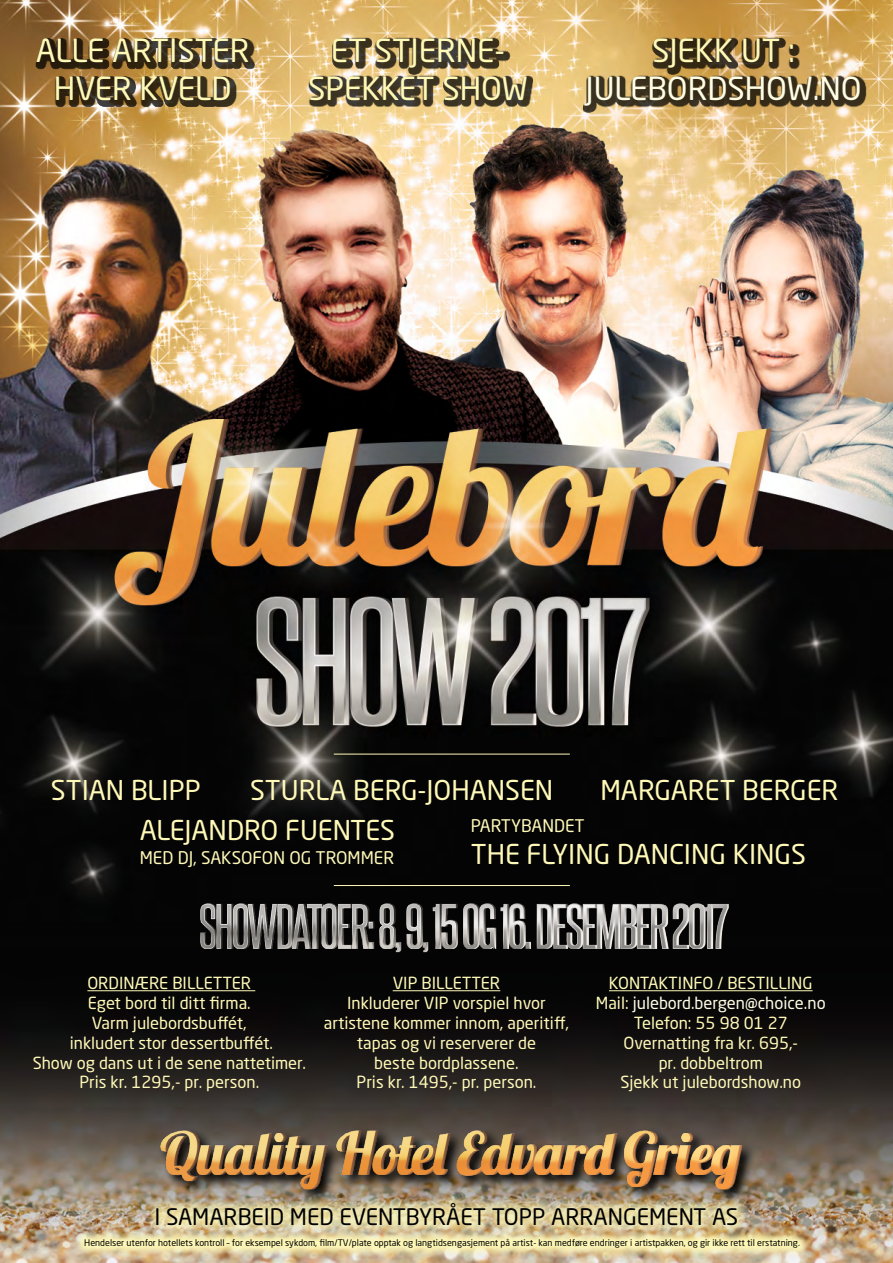
<style>
.page{position:relative;width:893px;height:1263px;background:#fff}
.page>*{position:absolute;margin:0;border:0;box-sizing:border-box;transform-origin:0 0}
.t1{font:31.5px/37.8px "Neo Sans Std";color:#fff9b8;text-align:center}
.t2{font:31.5px "Neo Sans Std";color:#fffde4}
.t3{font:27px "Neo Sans Std";color:#fff9b8}
.t4{font:22.5px "Neo Sans Std";color:#000}
.t5{font:17.25px "Neo Sans Std";color:#fff9b8}
.t6{font:16.5px/19.8px "Neo Sans Std";color:#fff9b8;text-align:center}
.t7{font:9px "Neo Sans Std";color:#000}
.s1{color:#fffde4}
</style>
<div class="page">
<img style="left:0;top:0;width:893px;height:1263px">
<svg style="left:73px;top:1227px;width:738px;height:32px;background:#e7d9a7"></svg>
<hr style="left:393px;top:990px;width:107px;height:1px;background:#fff9b8">
<hr style="left:609px;top:990px;width:204px;height:1px;background:#fff9b8">
<hr style="left:87px;top:990px;width:168px;height:1px;background:#fff9b8">
<hr style="left:334px;top:885px;width:236px;height:1px;background:#fff9b8">
<hr style="left:334px;top:754px;width:236px;height:1px;background:#fff9b8">
<div style="left:145px;top:1191px;width:603px;height:45px;background:#fff9b8;opacity:.75"></div>
<div style="left:309px;top:37px;width:224px;height:70px;background:#000;opacity:.75"></div>
<div style="left:583px;top:37px;width:283px;height:75px;background:#000;opacity:.75"></div>
<div style="left:35px;top:37px;width:220px;height:70px;background:#000;opacity:.75"></div>
<img style="left:147px;top:1126px;width:604px;height:83px">
<img style="left:154px;top:886px;width:613px;height:81px">
<h1 class="t1" style="left:36px;top:31px;width:215px">ALLE ARTISTER<br>HVER KVELD</h1>
<h1 class="t1" style="left:308px;top:31px;width:221px">ET STJERNE-<br>SPEKKET SHOW</h1>
<h1 class="t1" style="left:652px;top:31px;width:144px">SJEKK UT :</h1>
<h1 class="t2" style="left:586px;top:69px;width:278px">JULEBORDSHOW.NO</h1>
<h2 class="t3" style="left:51px;top:773px;width:151px">STIAN BLIPP</h2>
<h2 class="t3" style="left:250px;top:773px;width:305px">STURLA BERG-JOHANSEN</h2>
<h2 class="t3" style="left:471px;top:837px;width:337px">THE FLYING DANCING KINGS</h2>
<h2 class="t3" style="left:600px;top:773px;width:240px">MARGARET BERGER</h2>
<p class="t5" style="left:471px;top:815px;width:116px">PARTYBANDET</p>
<h2 class="t3" style="left:140px;top:813px;width:257px">ALEJANDRO FUENTES</h2>
<p class="t5" style="left:140px;top:847px;width:256px">MED DJ, SAKSOFON OG TROMMER</p>
<p class="t6" style="left:33px;top:973px;width:275px">ORDINÆRE BILLETTER<br>Eget bord til ditt firma.<br>Varm julebordsbuffét,<br>inkludert stor dessertbuffét.<br>Show og dans ut i de sene nattetimer.<br>Pris kr. 1295,- pr. person.</p>
<p class="t6" style="left:324px;top:973px;width:247px">VIP BILLETTER<br>Inkluderer VIP vorspiel hvor artistene kommer innom, aperitiff, tapas og vi reserverer de<br>beste bordplassene.<br>Pris kr. 1495,- pr. person.</p>
<p class="t6" style="left:596px;top:973px;width:231px">KONTAKTINFO / BESTILLING<br>Mail: <span class="s1">julebord.bergen@choice.no<br></span>Telefon: 55 98 01 27<br>Overnatting fra kr. 695,-<br>pr. dobbeltrom<br>Sjekk ut julebordshow.no</p>
<h3 class="t4" style="left:154px;top:1202px;width:585px">I SAMARBEID MED EVENTBYRÅET TOPP ARRANGEMENT AS</h3>
<p class="t7" style="left:84px;top:1237px;width:717px">Hendelser utenfor hotellets kontroll – for eksempel sykdom, film/TV/plate opptak og langtidsengasjement på artist- kan medføre endringer i artistpakken, og gir ikke rett til erstatning.</p>
</div>
